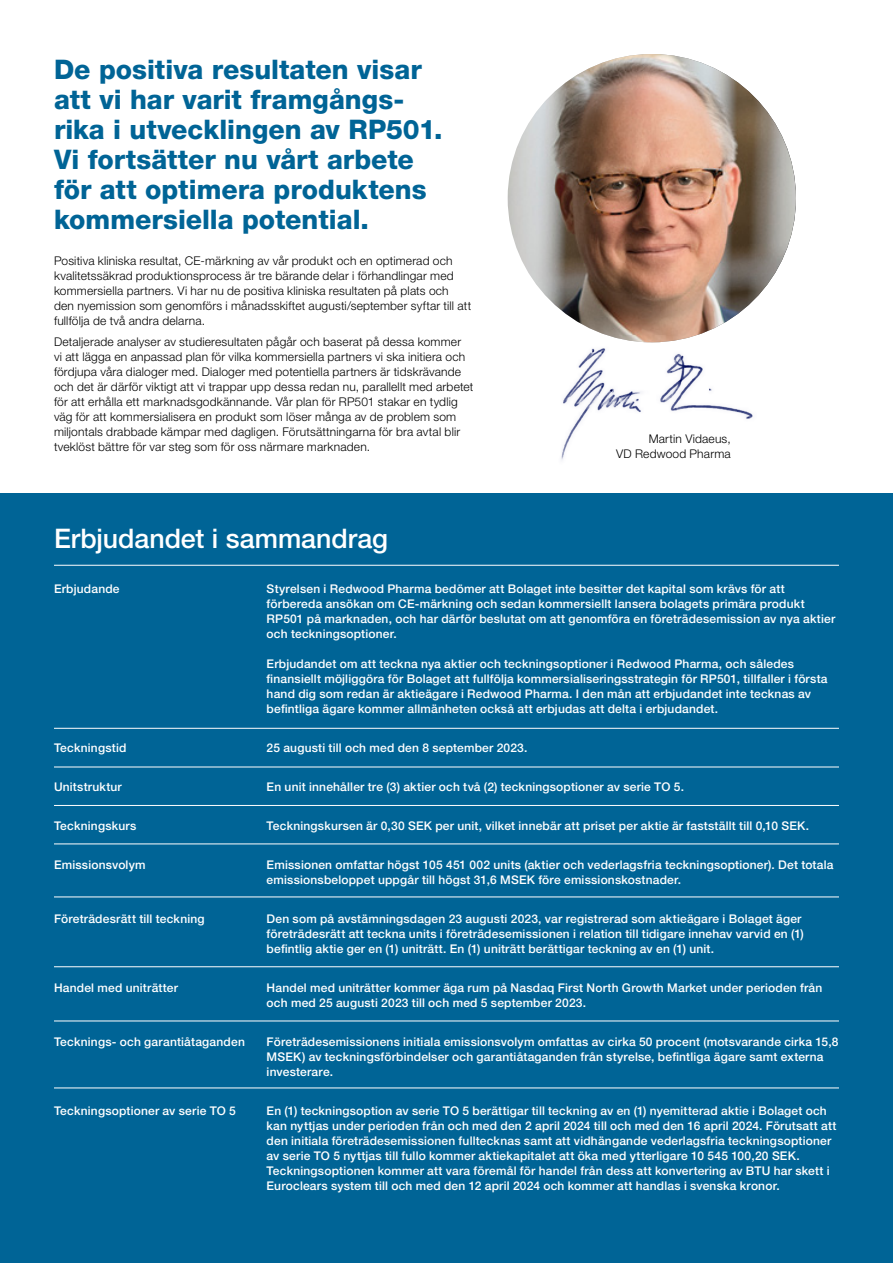
<style>
.page{position:relative;width:893px;height:1263px;background:#fff}
.page>*{position:absolute;margin:0;border:0;box-sizing:border-box;transform-origin:0 0}
.Paragraph_Style_1{font:800 27px/30px "Helvetica Neue LT Std";color:#006496}
.Paragraph_Style_1-2{font:500 27px "Helvetica Neue LT Std";color:#fff}
.Erbjudande{font:500 12px/15px "Helvetica Neue LT Std";letter-spacing:.015em;color:#fff}
.Brödtext__extra_utrymme{font:300 12px/15px "Helvetica Neue LT Std";letter-spacing:.015em;color:#000}
.Brödtext{font:300 12px/15px "Helvetica Neue LT Std";letter-spacing:.015em;color:#000;text-align:right}
</style>
<div class="page">
<div style="left:0;top:493px;width:893px;height:770px;background:#006496"></div>
<img style="left:561px;top:336px;width:192px;height:124px">
<img style="left:508px;top:54px;width:288px;height:288px;border-radius:144px">
<hr style="left:54px;top:728px;width:785px;height:1px;background:#fff">
<hr style="left:54px;top:767px;width:785px;height:1px;background:#fff">
<hr style="left:54px;top:805px;width:785px;height:1px;background:#fff">
<hr style="left:54px;top:843px;width:785px;height:1px;background:#fff">
<hr style="left:54px;top:896px;width:785px;height:1px;background:#fff">
<hr style="left:54px;top:966px;width:785px;height:1px;background:#fff">
<hr style="left:54px;top:1020px;width:785px;height:1px;background:#fff">
<hr style="left:54px;top:1087px;width:785px;height:1px;background:#fff">
<hr style="left:54px;top:565px;width:785px;height:1px;background:#fff">
<p class="Paragraph_Style_1" style="left:54px;top:54px;width:390px">De positiva resultaten visar att vi har varit framgångs&shy;rika i utvecklingen av RP501.<br>Vi fortsätter nu vårt arbete för att optimera produktens kommersiella potential.</p>
<p class="Brödtext__extra_utrymme" style="left:54px;top:253px;width:419px">Positiva kliniska resultat, CE-märkning av vår produkt och en optimerad och kvalitetssäkrad produktionsprocess är tre bärande delar i förhandlingar med kommersiella partners. Vi har nu de positiva kliniska resultaten på plats och den nyemission som genomförs i månadsskiftet augusti/september syftar till att fullfölja de två andra delarna.</p>
<p class="Brödtext__extra_utrymme" style="left:54px;top:334px;width:421px">Detaljerade analyser av studieresultaten pågår och baserat på dessa kommer<br>vi att lägga en anpassad plan för vilka kommersiella partners vi ska initiera och fördjupa våra dialoger med. Dialoger med potentiella partners är tidskrävande och det är därför viktigt att vi trappar upp dessa redan nu, parallellt med arbetet för att erhålla ett marknadsgodkännande. Vår plan för RP501 stakar en tydlig väg för att kommersialisera en produkt som löser många av de problem som miljontals drabbade kämpar med dagligen. Förutsättningarna för bra avtal blir tveklöst bättre för var steg som för oss närmare marknaden.</p>
<p class="Brödtext" style="left:616px;top:431px;width:116px">Martin Vidaeus,<br>VD Redwood Pharma</p>
<p class="Paragraph_Style_1-2" style="left:54px;top:522px;width:335px">Erbjudandet i sammandrag</p>
<p class="Erbjudande" style="left:54px;top:581px;width:67px">Erbjudande</p>
<p class="Erbjudande" style="left:267px;top:581px;width:570px">Styrelsen i Redwood Pharma bedömer att Bolaget inte besitter det kapital som krävs för att förbereda ansökan om CE-märkning och sedan kommersiellt lansera bolagets primära produkt RP501 på marknaden, och har därför beslutat om att genomföra en företrädesemission av nya aktier och teckningsoptioner.</p>
<p class="Erbjudande" style="left:267px;top:656px;width:562px">Erbjudandet om att teckna nya aktier och teckningsoptioner i Redwood Pharma, och således finansiellt möjliggöra för Bolaget att fullfölja kommersialiseringsstrategin för RP501, tillfaller i första hand dig som redan är aktieägare i Redwood Pharma. I den mån att erbjudandet inte tecknas av befintliga ägare kommer allmänheten också att erbjudas att delta i erbjudandet.</p>
<p class="Erbjudande" style="left:54px;top:740px;width:74px">Teckningstid</p>
<p class="Erbjudande" style="left:267px;top:740px;width:262px">25 augusti till och med den 8 september 2023.</p>
<p class="Erbjudande" style="left:54px;top:779px;width:69px">Unitstruktur</p>
<p class="Erbjudande" style="left:267px;top:779px;width:419px">En unit innehåller tre (3) aktier och två (2) teckningsoptioner av serie TO 5.</p>
<p class="Erbjudande" style="left:54px;top:818px;width:84px">Teckningskurs</p>
<p class="Erbjudande" style="left:267px;top:818px;width:544px">Teckningskursen är 0,30 SEK per unit, vilket innebär att priset per aktie är fastställt till 0,10 SEK.</p>
<p class="Erbjudande" style="left:54px;top:857px;width:93px">Emissionsvolym</p>
<p class="Erbjudande" style="left:267px;top:857px;width:568px">Emissionen omfattar högst 105 451 002 units (aktier och vederlagsfria teckningsoptioner). Det totala emissionsbeloppet uppgår till högst 31,6 MSEK före emissionskostnader.</p>
<p class="Erbjudande" style="left:54px;top:911px;width:152px">Företrädesrätt till teckning</p>
<p class="Erbjudande" style="left:267px;top:911px;width:539px">Den som på avstämningsdagen 23 augusti 2023, var registrerad som aktieägare i Bolaget äger företrädesrätt att teckna units i företrädesemissionen i relation till tidigare innehav varvid en (1) befintlig aktie ger en (1) uniträtt. En (1) uniträtt berättigar teckning av en (1) unit.</p>
<p class="Erbjudande" style="left:54px;top:980px;width:126px">Handel med uniträtter</p>
<p class="Erbjudande" style="left:267px;top:980px;width:557px">Handel med uniträtter kommer äga rum på Nasdaq First North Growth Market under perioden från och med 25 augusti 2023 till och med 5 september 2023.</p>
<p class="Erbjudande" style="left:54px;top:1034px;width:192px">Tecknings- och garantiåtaganden</p>
<p class="Erbjudande" style="left:267px;top:1034px;width:573px">Företrädesemissionens initiala emissionsvolym omfattas av cirka 50 procent (motsvarande cirka 15,8<br>MSEK) av teckningsförbindelser och garantiåtaganden från styrelse, befintliga ägare samt externa investerare.</p>
<p class="Erbjudande" style="left:54px;top:1103px;width:183px">Teckningsoptioner av serie TO 5</p>
<p class="Erbjudande" style="left:267px;top:1103px;width:571px">En (1) teckningsoption av serie TO 5 berättigar till teckning av en (1) nyemitterad aktie i Bolaget och kan nyttjas under perioden från och med den 2 april 2024 till och med den 16 april 2024. Förutsatt att den initiala företrädesemissionen fulltecknas samt att vidhängande vederlagsfria teckningsoptioner av serie TO 5 nyttjas till fullo kommer aktiekapitalet att öka med ytterligare 10 545 100,20 SEK.<br>Teckningsoptionen kommer att vara föremål för handel från dess att konvertering av BTU har skett i Euroclears system till och med den 12 april 2024 och kommer att handlas i svenska kronor.</p>
</div>
